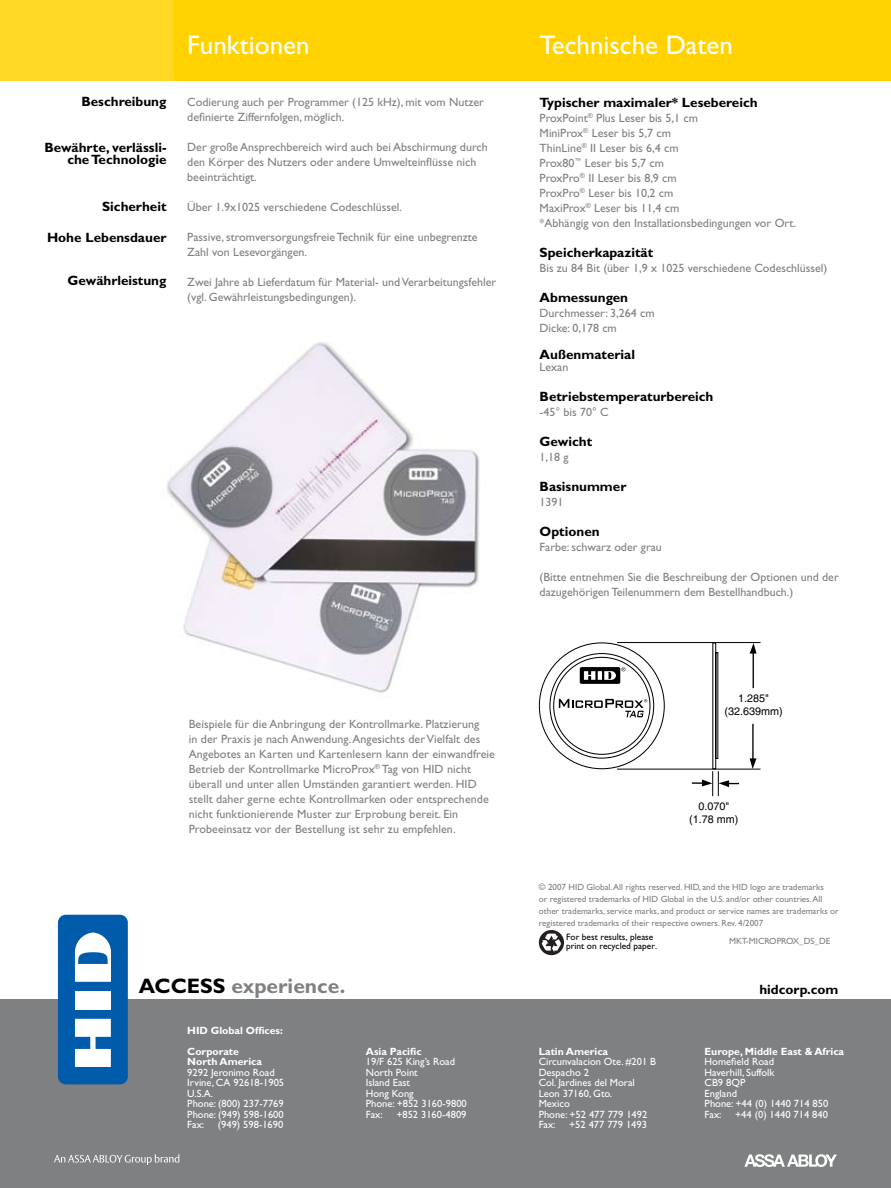
<style>
.page{position:relative;width:891px;height:1188px;background:#fff}
.page>*{position:absolute;margin:0;border:0;box-sizing:border-box;transform-origin:0 0}
.t1{font:27px "Gill Sans";color:#fff}
.t2{font:700 21px "Gill Sans";color:#7e8082}
.t3{font:700 13.5px/12px "Gill Sans";color:#000;text-align:right}
.t4{font:12px/15px "Gill Sans";color:#7e8082}
.t5{font:10.95px/12.9px "Helvetica";color:#000;text-align:center}
.t6{font:10.5px/10.5px "Gill Sans";color:#fff}
.t7{font:700 10.5px/21px "Gill Sans";color:#fff}
.t8{font:9.3px/9.4px "Gill Sans";color:#000}
.t9{font:9px/12px "Gill Sans";color:#7e8082}
.s1{color:#000}
</style>
<div class="page">
<div style="left:0;top:0;width:187px;height:81px;background:#ffd926"></div>
<div style="left:175px;top:0;width:716px;height:81px;background:#ffd200"></div>
<div style="left:0;top:1000px;width:891px;height:188px;background:#7e8082"></div>
<div style="left:58px;top:915px;width:70px;height:169px;background:#005bab;border-radius:8px"></div>
<div style="left:75px;top:991px;width:36px;height:18px;background:#fff"></div>
<svg style="left:75px;top:1019px;width:36px;height:48px"></svg>
<svg style="left:75px;top:932px;width:36px;height:50px"></svg>
<svg style="left:539px;top:642px;width:126px;height:128px"></svg>
<div style="left:715px;top:652px;width:3px;height:107px;border:1px solid #000"></div>
<hr style="left:617px;top:642px;width:144px;height:1px;background:#000">
<hr style="left:617px;top:769px;width:144px;height:1px;background:#000">
<svg style="left:750px;top:758px;width:7px;height:11px"></svg>
<hr style="left:752px;top:724px;width:2px;height:36px;background:#000">
<svg style="left:750px;top:643px;width:7px;height:11px"></svg>
<hr style="left:753px;top:652px;width:1px;height:36px;background:#000">
<svg style="left:692px;top:771px;width:47px;height:25px"></svg>
<img style="left:167px;top:342px;width:313px;height:351px">
<svg style="left:539px;top:930px;width:25px;height:25px"></svg>
<svg style="left:542px;top:934px;width:19px;height:18px"></svg>
<svg style="left:54px;top:1154px;width:125px;height:11px"></svg>
<svg style="left:744px;top:1154px;width:93px;height:13px"></svg>
<p class="t3" style="left:81px;top:96px;width:87px">Beschreibung</p>
<p class="t3" style="left:44px;top:141px;width:124px">Bewährte, verlässli&shy;che Technologie</p>
<p class="t3" style="left:102px;top:201px;width:66px">Sicherheit</p>
<p class="t3" style="left:47px;top:231px;width:121px">Hohe Lebensdauer</p>
<p class="t3" style="left:68px;top:275px;width:100px">Gewährleistung</p>
<h1 class="t1" style="left:187px;top:29px;width:124px">Funktionen</h1>
<p class="t4" style="left:187px;top:94px;width:298px">Codierung auch per Programmer (125 kHz), mit vom Nutzer definierte Ziffernfolgen, möglich.</p>
<p class="t4" style="left:187px;top:139px;width:302px">Der große Ansprechbereich wird auch bei Abschirmung durch den Körper des Nutzers oder andere Umwelteinflüsse nich beeinträchtigt.</p>
<p class="t4" style="left:187px;top:199px;width:216px">Über 1.9x1025 verschiedene Codeschlüssel.</p>
<p class="t4" style="left:187px;top:229px;width:292px">Passive, stromversorgungsfreie Technik für eine unbegrenzte<br>Zahl von Lesevorgängen.</p>
<p class="t4" style="left:187px;top:274px;width:310px">Zwei Jahre ab Lieferdatum für Material- und Verarbeitungsfehler (vgl. Gewährleistungsbedingungen).</p>
<p class="t4" style="left:189px;top:716px;width:308px">Beispiele für die Anbringung der Kontrollmarke. Platzierung<br>in der Praxis je nach Anwendung. Angesichts der Vielfalt des Angebotes an Karten und Kartenlesern kann der einwandfreie Betrieb der Kontrollmarke MicroProx<sup>®</sup> Tag von HID nicht überall und unter allen Umständen garantiert werden. HID stellt daher gerne echte Kontrollmarken oder entsprechende nicht funktionierende Muster zur Erprobung bereit. Ein Probeeinsatz vor der Bestellung ist sehr zu empfehlen.</p>
<h2 class="t2" style="left:139px;top:973px;width:208px"><span class="s1">ACCESS</span> experience.</h2>
<p class="t7" style="left:187px;top:1020px;width:97px">HID Global Offices:<br>Corporate</p>
<p class="t7" style="left:187px;top:1051px;width:76px">North America</p>
<p class="t6" style="left:187px;top:1067px;width:98px">9292 Jeronimo Road<br>Irvine, CA 92618-1905<br>U.S.A.<br>Phone: (800) 237-7769<br>Phone: (949) 598-1600<br>Fax:</p>
<p class="t6" style="left:218px;top:1119px;width:67px">(949) 598-1690</p>
<p class="t7" style="left:366px;top:1041px;width:57px">Asia Pacific</p>
<p class="t6" style="left:366px;top:1057px;width:103px">19/F 625 King’s Road<br>North Point<br>Island East<br>Hong Kong<br>Phone: +852 3160-9800<br>Fax:</p>
<p class="t6" style="left:396px;top:1109px;width:72px">+852 3160-4809</p>
<h1 class="t1" style="left:540px;top:29px;width:195px">Technische Daten</h1>
<p class="t3" style="left:540px;top:96px;width:220px">Typischer maximaler* Lesebereich</p>
<p class="t4" style="left:540px;top:110px;width:258px">ProxPoint<sup>®</sup> Plus Leser bis 5,1 cm<br>MiniProx<sup>®</sup> Leser bis 5,7 cm<br>ThinLine<sup>®</sup> II Leser bis 6,4 cm<br>Prox80<sup>™</sup> Leser bis 5,7 cm<br>ProxPro<sup>®</sup> II Leser bis 8,9 cm<br>ProxPro<sup>®</sup> Leser bis 10,2 cm<br>MaxiProx<sup>®</sup> Leser bis 11,4 cm<br>*Abhängig von den Installationsbedingungen vor Ort.</p>
<p class="t3" style="left:540px;top:246px;width:115px">Speicherkapazität</p>
<p class="t4" style="left:540px;top:260px;width:289px">Bis zu 84 Bit (über 1,9 x 1025 verschiedene Codeschlüssel)</p>
<p class="t3" style="left:540px;top:291px;width:90px">Abmessungen</p>
<p class="t4" style="left:540px;top:305px;width:117px">Durchmesser: 3,264 cm<br>Dicke: 0,178 cm</p>
<p class="t3" style="left:540px;top:348px;width:97px">Außenmaterial</p>
<p class="t4" style="left:540px;top:359px;width:30px">Lexan</p>
<p class="t3" style="left:540px;top:390px;width:175px">Betriebstemperaturbereich</p>
<p class="t4" style="left:540px;top:404px;width:71px">-45° bis 70° C</p>
<p class="t3" style="left:540px;top:435px;width:54px">Gewicht</p>
<p class="t4" style="left:540px;top:449px;width:31px">1,18 g</p>
<p class="t3" style="left:540px;top:480px;width:88px">Basisnummer</p>
<p class="t4" style="left:540px;top:494px;width:25px">1391</p>
<p class="t3" style="left:540px;top:525px;width:62px">Optionen</p>
<p class="t4" style="left:540px;top:539px;width:124px">Farbe: schwarz oder grau</p>
<p class="t4" style="left:540px;top:569px;width:301px">(Bitte entnehmen Sie die Beschreibung der Optionen und der dazugehörigen Teilenummern dem Bestellhandbuch.)</p>
<p class="t5" style="left:724px;top:692px;width:60px">1.285" (32.639mm)</p>
<p class="t5" style="left:689px;top:799px;width:51px">0.070" (1.78 mm)</p>
<p class="t9" style="left:539px;top:881px;width:301px">© 2007 HID Global. All rights reserved. HID, and the HID logo are trademarks<br>or registered trademarks of HID Global in the U.S. and/or other countries. All other trademarks, service marks, and product or service names are trademarks or registered trademarks of their respective owners. Rev. 4/2007</p>
<p class="t8" style="left:566px;top:932px;width:92px">For best results, please print on recycled paper.</p>
<p class="t9" style="left:729px;top:935px;width:103px">MKT-MICROPROX_DS_DE</p>
<p class="t7" style="left:539px;top:1041px;width:71px">Latin America</p>
<p class="t6" style="left:539px;top:1057px;width:119px">Circunvalacion Ote. #201 B<br>Despacho 2<br>Col. Jardines del Moral<br>Leon 37160, Gto.<br>Mexico<br>Phone: +52 477 779 1492<br>Fax:</p>
<p class="t6" style="left:569px;top:1120px;width:79px">+52 477 779 1493</p>
<p class="t3" style="left:759px;top:983px;width:81px">hidcorp.com</p>
<p class="t7" style="left:705px;top:1041px;width:141px">Europe, Middle East &amp; Africa</p>
<p class="t6" style="left:705px;top:1057px;width:125px">Homefield Road<br>Haverhill, Suffolk<br>CB9 8QP<br>England<br>Phone: +44 (0) 1440 714 850<br>Fax:</p>
<p class="t6" style="left:735px;top:1109px;width:94px">+44 (0) 1440 714 840</p>
</div>
